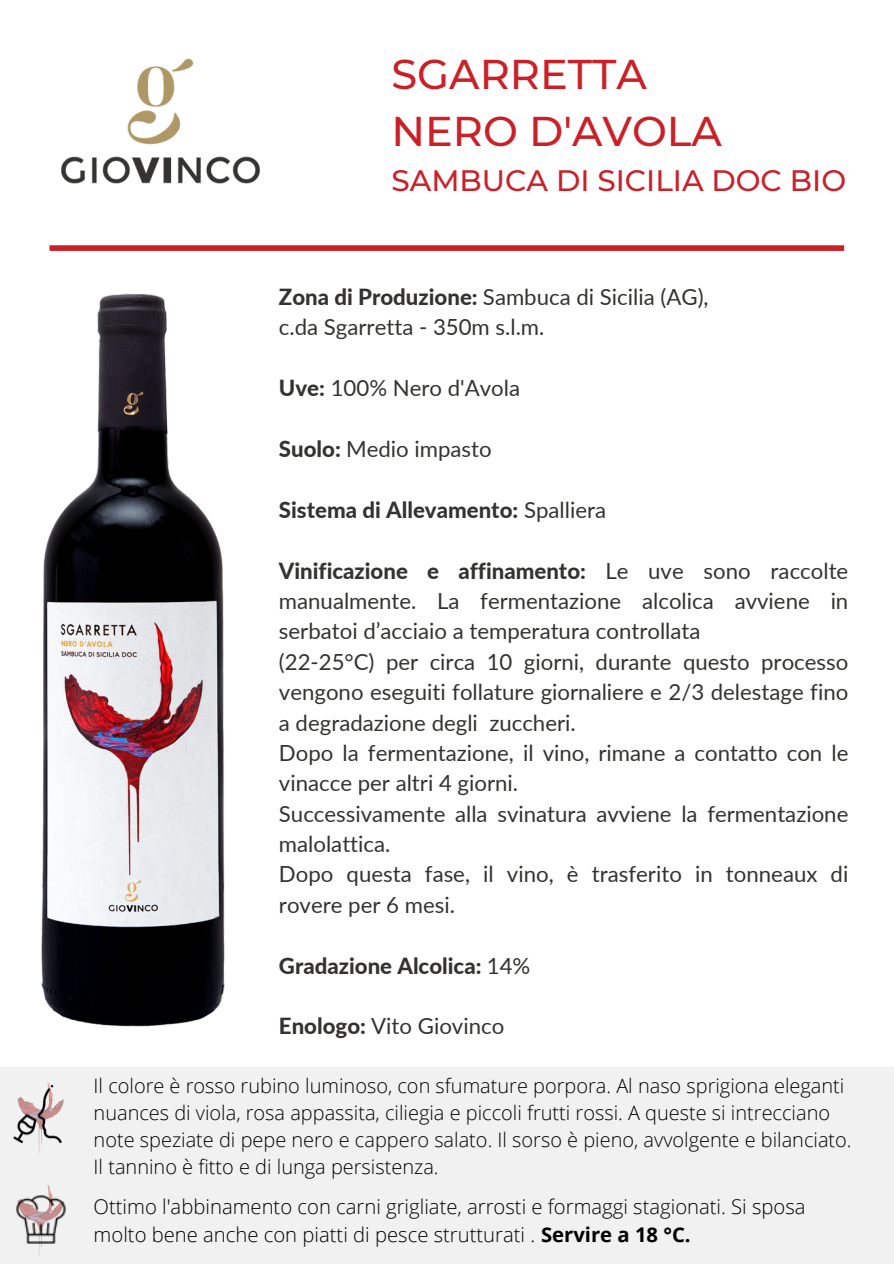
<style>
.page{position:relative;width:894px;height:1264px;background:#fff}
.page>*{position:absolute;margin:0;border:0;box-sizing:border-box;transform-origin:0 0}
.t1{font:500 41.55px "Montserrat";color:#cb2028}
.t2{font:500 29.55px "Montserrat";color:#cb2028}
.t3{font:22.2px/30.3px "Lato";color:#343331}
.t4{font:800 22.2px "Lato";color:#343331}
.t5{font:300 20.25px/28.2px "Open Sans";color:#000}
.t6{font:300 19.95px/27px "Open Sans";color:#000}
.s1{font-weight:800}
.s2{font-weight:400}
.s3{font-weight:700}
</style>
<div class="page">
<img style="left:61px;top:58px;width:199px;height:126px">
<div style="left:49px;top:245px;width:794px;height:6px;background:#cb2028"></div>
<div style="left:0;top:1067px;width:893px;height:196px;background:#f1f1f1"></div>
<img style="left:19px;top:1142px;width:43px;height:12px">
<img style="left:41px;top:245px;width:419px;height:840px">
<img style="left:13px;top:1085px;width:51px;height:57px">
<img style="left:38px;top:1184px;width:14px;height:72px">
<img style="left:16px;top:1194px;width:50px;height:50px">
<p class="t1" style="left:391px;top:48px;width:257px">SGARRETTA</p>
<p class="t1" style="left:391px;top:106px;width:332px">NERO D'AVOLA</p>
<p class="t2" style="left:391px;top:162px;width:456px">SAMBUCA DI SICILIA DOC BIO</p>
<p class="t3" style="left:279px;top:281px;width:431px"><span class="s1">Zona di Produzione:</span> Sambuca di Sicilia (AG),</p>
<p class="t3" style="left:279px;top:312px;width:267px">c.da Sgarretta - 350m s.l.m.</p>
<p class="t3" style="left:279px;top:372px;width:243px"><span class="s1">Uve:</span> 100% Nero d'Avola</p>
<p class="t3" style="left:279px;top:433px;width:214px"><span class="s1">Suolo:</span> Medio impasto</p>
<p class="t4" style="left:279px;top:496px;width:328px">Sistema di Allevamento: <span class="s2">Spalliera</span></p>
<p class="t3" style="left:279px;top:555px;width:570px;text-align:justify"><span class="s1">Vinificazione e affinamento:</span> Le uve sono raccolte manualmente. La fermentazione alcolica avviene in serbatoi d’acciaio a temperatura controllata</p>
<p class="t3" style="left:279px;top:646px;width:570px;text-align:justify">(22-25°C) per circa 10 giorni, durante questo processo vengono eseguiti follature giornaliere e 2/3 delestage fino a degradazione degli zuccheri.</p>
<p class="t3" style="left:279px;top:737px;width:570px">Dopo la fermentazione, il vino, rimane a contatto con le vinacce per altri 4 giorni.</p>
<p class="t3" style="left:279px;top:798px;width:570px">Successivamente alla svinatura avviene la fermentazione malolattica.</p>
<p class="t3" style="left:279px;top:858px;width:570px">Dopo questa fase, il vino, è trasferito in tonneaux di rovere per 6 mesi.</p>
<p class="t4" style="left:279px;top:951px;width:253px">Gradazione Alcolica: <span class="s2">14%</span></p>
<p class="t3" style="left:279px;top:1010px;width:227px"><span class="s1">Enologo:</span> Vito Giovinco</p>
<p class="t6" style="left:94px;top:1071px;width:759px">Il colore è rosso rubino luminoso, con sfumature porpora. Al naso sprigiona eleganti nuances di viola, rosa appassita, ciliegia e piccoli frutti rossi. A queste si intrecciano note speziate di pepe nero e cappero salato. Il sorso è pieno, avvolgente e bilanciato.</p>
<p class="t6" style="left:94px;top:1152px;width:346px">Il tannino è fitto e di lunga persistenza.</p>
<p class="t5" style="left:94px;top:1192px;width:713px">Ottimo l'abbinamento con carni grigliate, arrosti e formaggi stagionati. Si sposa molto bene anche con piatti di pesce strutturati . <span class="s3">Servire a 18 °C.</span></p>
</div>
